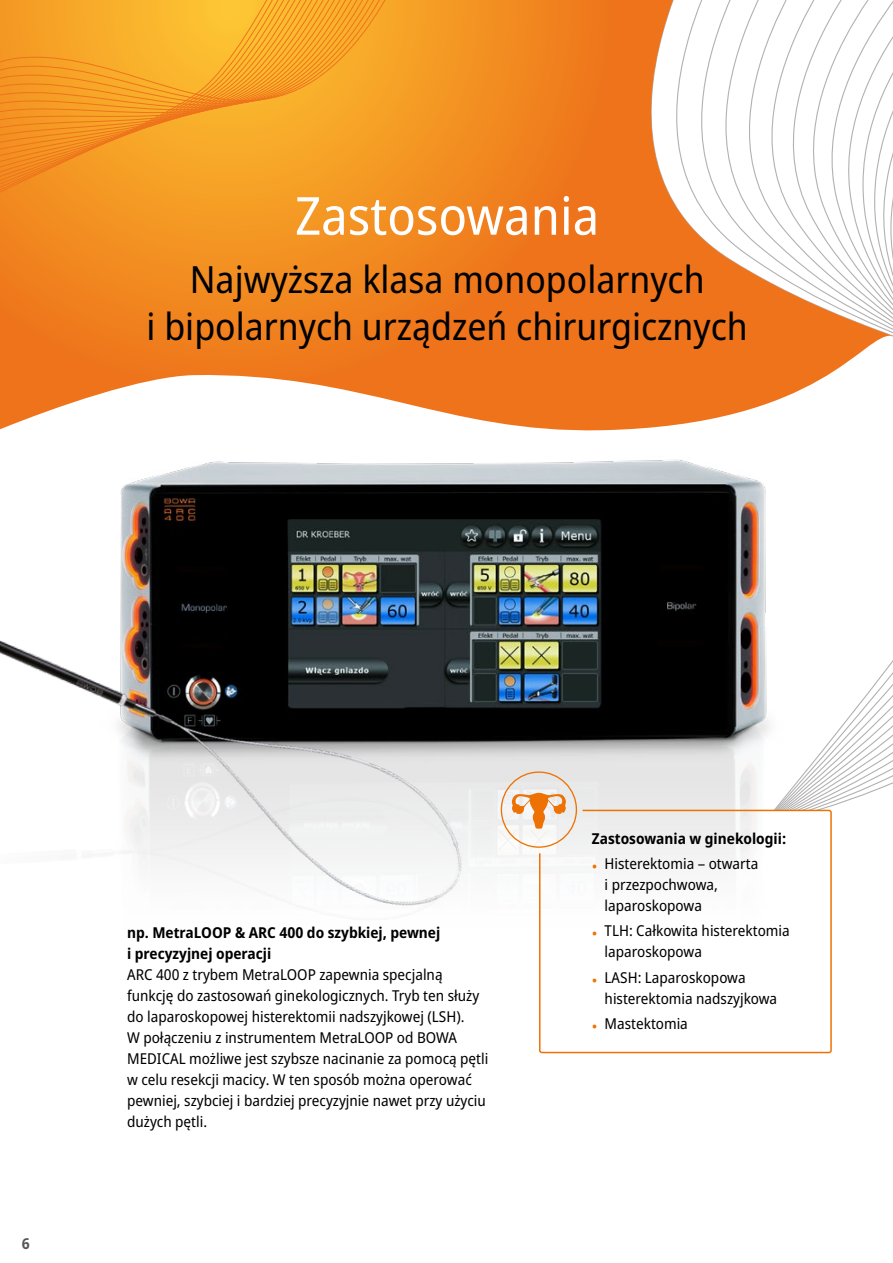
<style>
.page{position:relative;width:893px;height:1263px;background:#fff}
.page>*{position:absolute;margin:0;border:0;box-sizing:border-box;transform-origin:0 0}
.t1{font:semi-condensed 52.5px "Noto Sans";color:#fff}
.t2{font:semi-condensed 37.5px/46.5px "Noto Sans";color:#000;text-align:center}
.t3{font:semi-condensed 15px/21px "Noto Sans";color:#000}
.t4{font:700 semi-condensed 15px/21px "Noto Sans";color:#000}
.t5{font:700 semi-condensed 15px "Noto Sans";color:#575756}
.s1{color:#ee7203}
</style>
<div class="page">
<svg style="left:0;top:0;width:892px;height:431px"></svg>
<svg style="left:0;top:0;width:441px;height:259px;background:#f59e26"></svg>
<img style="left:120px;top:459px;width:773px;height:350px">
<img style="left:0;top:521px;width:582px;height:386px">
<svg style="left:538px;top:809px;width:294px;height:245px"></svg>
<svg style="left:511px;top:793px;width:56px;height:36px"></svg>
<div style="left:501px;top:771px;width:76px;height:77px;border:1px solid #ee7203;border-radius:50%"></div>
<h1 class="t1" style="left:295px;top:179px;width:306px">Zastosowania</h1>
<h2 class="t2" style="left:147px;top:257px;width:603px">Najwyższa klasa monopolarnych<br>i bipolarnych urządzeń chirurgicznych</h2>
<p class="t5" style="left:22px;top:1232px;width:10px">6</p>
<p class="t4" style="left:127px;top:922px;width:315px">np. MetraLOOP &amp; ARC 400 do szybkiej, pewnej i precyzyjnej operacji</p>
<p class="t3" style="left:127px;top:964px;width:363px">ARC 400 z trybem MetraLOOP zapewnia specjalną funkcję do zastosowań ginekologicznych. Tryb ten służy do laparoskopowej histerektomii nadszyjkowej (LSH).<br>W połączeniu z instrumentem MetraLOOP od BOWA MEDICAL możliwe jest szybsze nacinanie za pomocą pętli w celu resekcji macicy. W ten sposób można operować pewniej, szybciej i bardziej precyzyjnie nawet przy użyciu dużych pętli.</p>
<p class="t4" style="left:592px;top:828px;width:196px">Zastosowania w ginekologii:</p>
<p class="t3" style="left:605px;top:854px;width:155px;text-indent:-13px"><span class="s1">•</span> Histerektomia – otwarta i przezpochwowa, laparoskopowa</p>
<p class="t3" style="left:605px;top:921px;width:187px;text-indent:-13px"><span class="s1">•</span> TLH: Całkowita histerektomia laparoskopowa</p>
<p class="t3" style="left:605px;top:967px;width:174px;text-indent:-13px"><span class="s1">•</span> LASH: Laparoskopowa histerektomia nadszyjkowa</p>
<p class="t3" style="left:592px;top:1013px;width:98px"><span class="s1">•</span> Mastektomia</p>
</div>
